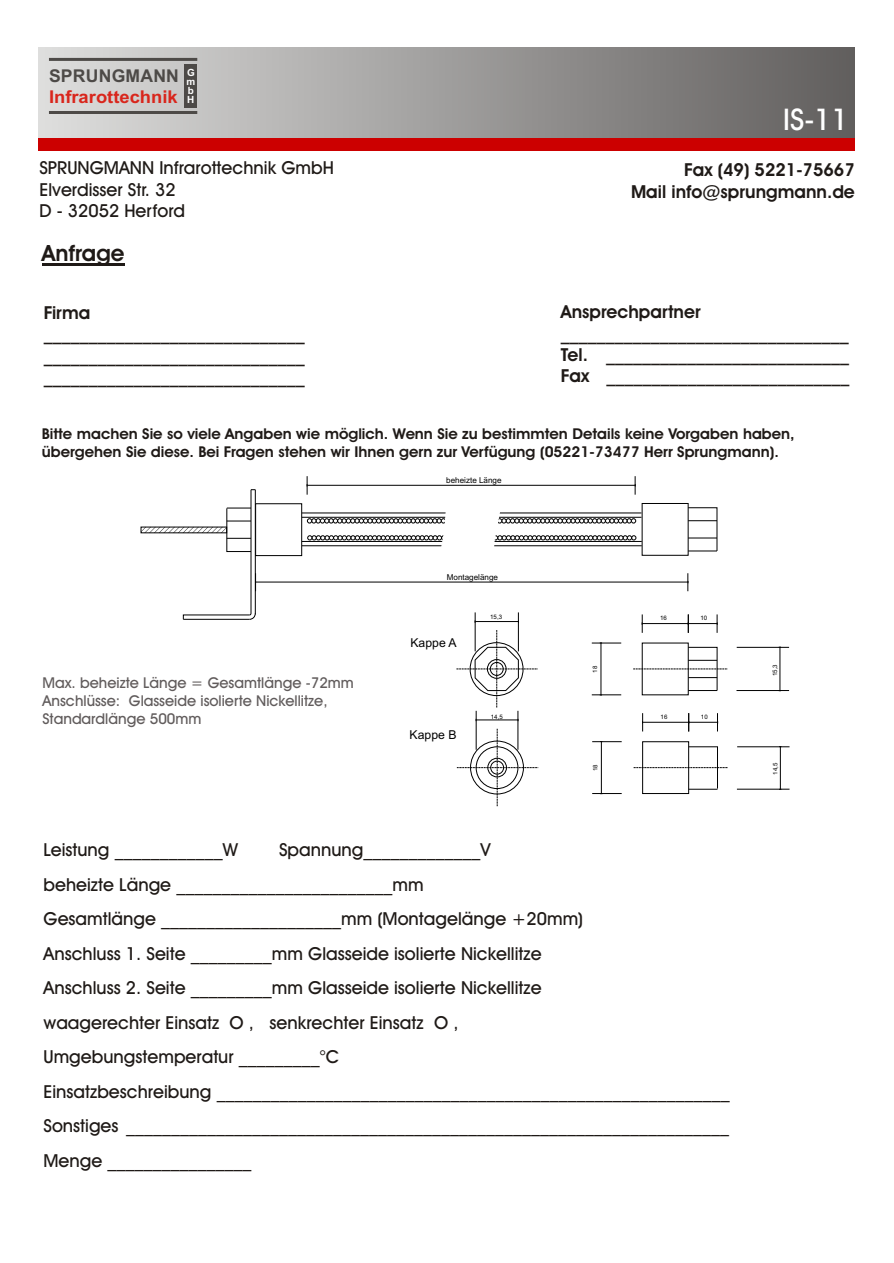
<style>
.page{position:relative;width:894px;height:1263px;background:#fff}
.page>*{position:absolute;margin:0;border:0;box-sizing:border-box;transform-origin:0 0}
.t1{font:30px "Avant Garde Md BT";color:#fff}
.t2{font:700 22.5px "Avant Garde Bk BT";color:#1f1a17}
.t3{font:18px/34.5px "Avant Garde Md BT";color:#1f1a17}
.t4{font:700 18px/21.5px "Avant Garde Bk BT";color:#1f1a17}
.t5{font:700 17.7px "Arial";color:#d9261c;scale:1.04 1}
.t6{font:700 17.7px "Arial";letter-spacing:.01em;color:#4d4a47}
.t7{font:700 15px/17.9px "Avant Garde Bk BT";color:#1f1a17}
.t8{font:15px/18px "Avant Garde Md BT";color:#615c5c}
.t9{font:12.15px "Arial";color:#000}
.t10{font:700 9.9px/8.7px "Arial";color:#fff}
.t11{font:8.1px "Arial";color:#000}
.t12{font:6.15px "Arial";color:#000}
</style>
<div class="page">
<div style="left:38px;top:48px;width:817px;height:90px;background:linear-gradient(to right,#dededd,#615e5d)"></div>
<hr style="left:49px;top:58px;width:148px;height:3px;background:#4d4a47">
<hr style="left:49px;top:111px;width:148px;height:3px;background:#4d4a47">
<div style="left:184px;top:64px;width:13px;height:44px;background:#4d4a47"></div>
<div style="left:38px;top:138px;width:817px;height:13px;background:#c00"></div>
<hr style="left:42px;top:263px;width:83px;height:2px;background:#1f1a17">
<hr style="left:302px;top:513px;width:146px;height:1px;background:#000">
<hr style="left:302px;top:546px;width:145px;height:1px;background:#000">
<hr style="left:469px;top:513px;width:172px;height:1px;background:#000">
<hr style="left:457px;top:546px;width:185px;height:1px;background:#000">
<hr style="left:302px;top:517px;width:146px;height:1px;background:#000">
<hr style="left:302px;top:541px;width:145px;height:1px;background:#000">
<hr style="left:469px;top:517px;width:172px;height:1px;background:#000">
<hr style="left:459px;top:541px;width:183px;height:1px;background:#000">
<svg style="left:307px;top:476px;width:329px;height:71px"></svg>
<hr style="left:256px;top:582px;width:432px;height:1px;background:#000">
<svg style="left:688px;top:573px;width:1px;height:18px"></svg>
<hr style="left:183px;top:619px;width:67px;height:1px;background:#000">
<hr style="left:601px;top:643px;width:1px;height:52px;background:#000">
<svg style="left:592px;top:643px;width:29px;height:1px"></svg>
<svg style="left:592px;top:695px;width:29px;height:1px"></svg>
<hr style="left:737px;top:647px;width:52px;height:1px;background:#000">
<hr style="left:737px;top:690px;width:52px;height:1px;background:#000">
<hr style="left:780px;top:647px;width:1px;height:44px;background:#000">
<svg style="left:633px;top:647px;width:95px;height:44px"></svg>
<hr style="left:642px;top:623px;width:46px;height:1px;background:#000">
<svg style="left:642px;top:614px;width:1px;height:19px"></svg>
<svg style="left:688px;top:614px;width:30px;height:19px"></svg>
<svg style="left:456px;top:630px;width:82px;height:78px"></svg>
<hr style="left:475px;top:612px;width:1px;height:39px;background:#000">
<hr style="left:518px;top:612px;width:1px;height:39px;background:#000">
<hr style="left:475px;top:621px;width:43px;height:1px;background:#000">
<svg style="left:688px;top:508px;width:29px;height:44px"></svg>
<div style="left:256px;top:504px;width:46px;height:52px;background:#fff;border:1px solid #000"></div>
<svg style="left:141px;top:489px;width:115px;height:130px"></svg>
<div style="left:643px;top:742px;width:46px;height:52px;background:#fff;border:1px solid #000"></div>
<hr style="left:592px;top:741px;width:30px;height:1px;background:#000">
<hr style="left:592px;top:793px;width:30px;height:1px;background:#000">
<hr style="left:601px;top:742px;width:1px;height:52px;background:#000">
<hr style="left:737px;top:747px;width:53px;height:1px;background:#000">
<hr style="left:737px;top:789px;width:53px;height:1px;background:#000">
<hr style="left:780px;top:747px;width:1px;height:42px;background:#000">
<svg style="left:457px;top:729px;width:81px;height:78px"></svg>
<svg style="left:634px;top:747px;width:94px;height:43px"></svg>
<div style="left:471px;top:741px;width:53px;height:53px;border:1px solid #000;border-radius:50%"></div>
<hr style="left:643px;top:722px;width:46px;height:1px;background:#000">
<svg style="left:642px;top:713px;width:1px;height:18px"></svg>
<svg style="left:688px;top:713px;width:30px;height:18px"></svg>
<hr style="left:476px;top:711px;width:1px;height:39px;background:#000">
<hr style="left:518px;top:711px;width:1px;height:39px;background:#000">
<hr style="left:476px;top:720px;width:42px;height:1px;background:#000">
<div style="left:476px;top:747px;width:42px;height:42px;border:1px solid #000;border-radius:50%"></div>
<p class="t6" style="left:49px;top:69px;width:132px">SPRUNGMANN</p>
<p class="t5" style="left:49px;top:90px;width:125px">Infrarottechnik</p>
<p class="t10" style="left:186px;top:70px;width:10px">G m b<br>H</p>
<p class="t3" style="left:39px;top:159px;width:296px;line-height:21.6px">SPRUNGMANN Infrarottechnik GmbH<br>Elverdisser Str. 32<br>D - 32052 Herford</p>
<p class="t2" style="left:42px;top:244px;width:84px">Anfrage</p>
<h1 class="t1" style="left:783px;top:107px;width:67px">IS-11</h1>
<p class="t4" style="left:631px;top:161px;width:225px;text-align:right">Fax (49) 5221-75667<br>Mail info@sprungmann.de</p>
<p class="t4" style="left:44px;top:304px;width:262px">Firma _____________________________ _____________________________ _____________________________</p>
<p class="t4" style="left:561px;top:303px;width:290px">Ansprechpartner ________________________________<br>Tel. ___________________________<br>Fax ___________________________</p>
<p class="t7" style="left:42px;top:426px;width:754px">Bitte machen Sie so viele Angaben wie möglich. Wenn Sie zu bestimmten Details keine Vorgaben haben, übergehen Sie diese. Bei Fragen stehen wir Ihnen gern zur Verfügung (05221-73477 Herr Sprungmann).</p>
<p class="t11" style="left:446px;top:477px;width:57px">beheizte Länge</p>
<p class="t8" style="left:42px;top:675px;width:313px">Max. beheizte Länge = Gesamtlänge -72mm<br>Anschlüsse: Glasseide isolierte Nickellitze,<br>Standardlänge 500mm</p>
<p class="t11" style="left:447px;top:574px;width:53px">Montagelänge</p>
<p class="t9" style="left:410px;top:638px;width:48px">Kappe A</p>
<p class="t9" style="left:410px;top:730px;width:48px">Kappe B</p>
<p class="t12" style="left:490px;top:615px;width:13px">15,3</p>
<p class="t12" style="left:491px;top:715px;width:13px">14,5</p>
<p class="t12" style="left:660px;top:616px;width:8px">16</p>
<p class="t12" style="left:701px;top:616px;width:8px">10</p>
<p class="t12" style="left:593px;top:673px;width:8px;rotate:-90deg">18</p>
<p class="t12" style="left:773px;top:676px;width:13px;rotate:-90deg">15,3</p>
<p class="t12" style="left:661px;top:715px;width:8px">16</p>
<p class="t12" style="left:701px;top:715px;width:8px">10</p>
<p class="t12" style="left:593px;top:771px;width:8px;rotate:-90deg">18</p>
<p class="t12" style="left:773px;top:775px;width:13px;rotate:-90deg">14,5</p>
<p class="t3" style="left:44px;top:834px;width:688px;text-indent:236px">Spannung_____________V<br>beheizte Länge ________________________mm<br>Gesamtlänge ____________________mm (Montagelänge +20mm)<br>Anschluss 1. Seite _________mm Glasseide isolierte Nickellitze<br>Anschluss 2. Seite _________mm Glasseide isolierte Nickellitze<br>waagerechter Einsatz O , senkrechter Einsatz O ,<br>Umgebungstemperatur _________°C<br>Einsatzbeschreibung _________________________________________________________ Sonstiges ___________________________________________________________________ Menge ________________</p>
<p class="t3" style="left:44px;top:834px;width:196px">Leistung ____________W</p>
</div>
